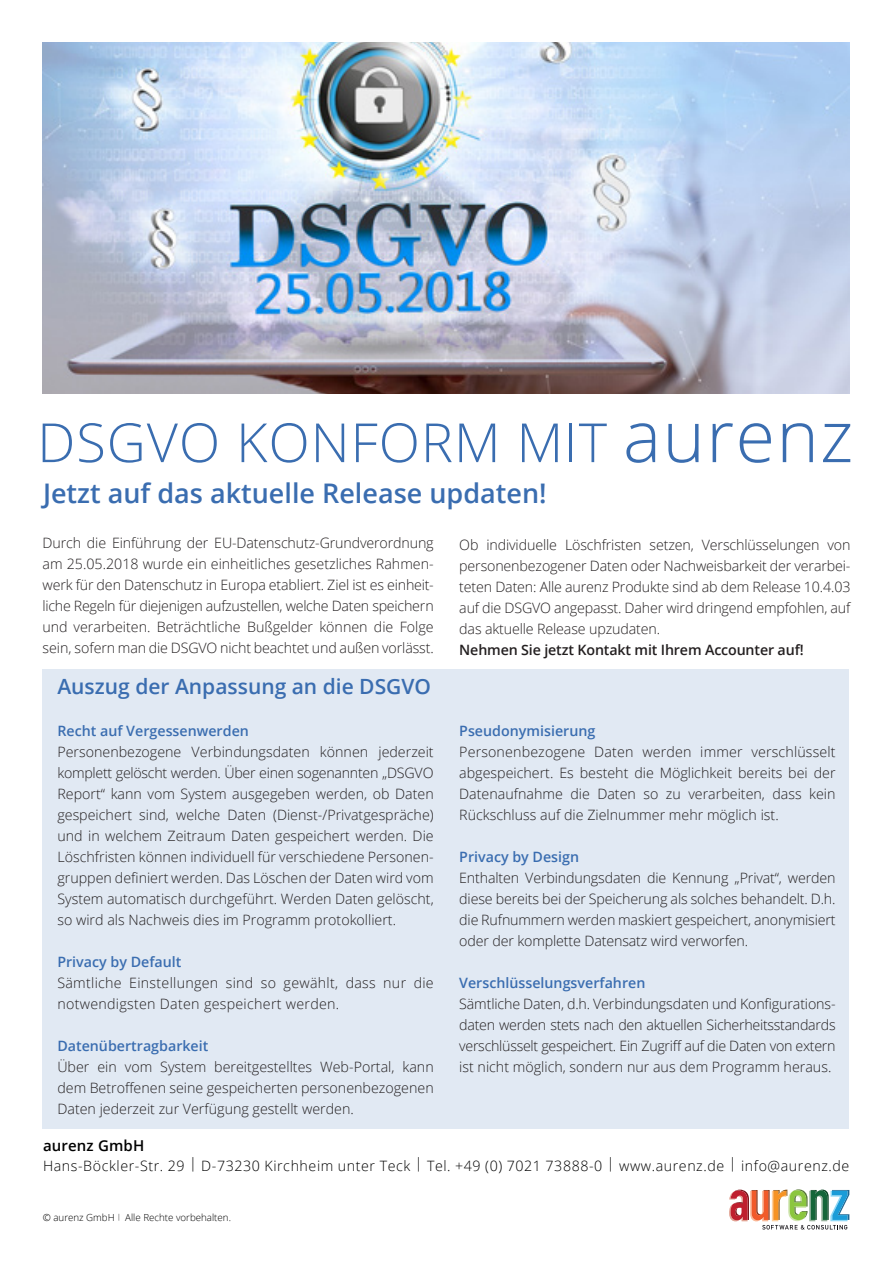
<style>
.page{position:relative;width:893px;height:1263px;background:#fff}
.page>*{position:absolute;margin:0;border:0;box-sizing:border-box;transform-origin:0 0}
.t1{font:300 54px "Open Sans";letter-spacing:.02em;color:#3a6db0}
.t2{font:600 27px "Open Sans";color:#3a6db0}
.t3{font:600 21px "Open Sans";color:#3a6db0}
.t4{font:600 15px "Open Sans";letter-spacing:.01em;color:#000}
.t5{font:300 14.25px/21px "Open Sans";color:#231f20;text-align:justify}
.t6{font:600 14.25px "Open Sans";color:#3a6db0}
.t7{font:300 14.25px "Open Sans";letter-spacing:.04em;color:#000}
.t8{font:300 14.25px/21px "Open Sans";letter-spacing:.02em;color:#231f20}
.t9{font:600 14.25px "Open Sans";letter-spacing:-.01em;color:#231f20}
.t10{font:300 9.75px "Open Sans";color:#000}
.s1{font-size:72px}
</style>
<div class="page">
<svg style="left:729px;top:1189px;width:120px;height:41px"></svg>
<img style="left:43px;top:43px;width:807px;height:350px">
<div style="left:43px;top:670px;width:806px;height:459px;background:#e1e9f3"></div>
<p class="t1" style="left:37px;top:405px;width:818px">DSGVO KONFORM MIT <span class="s1">aurenz</span></p>
<p class="t2" style="left:43px;top:475px;width:505px">Jetzt auf das aktuelle Release updaten!</p>
<p class="t5" style="left:43px;top:532px;width:393px">Durch die Einführung der EU-Datenschutz-Grundverordnung am 25.05.2018 wurde ein einheitliches gesetzliches Rahmen&shy;werk für den Datenschutz in Europa etabliert. Ziel ist es einheit&shy;liche Regeln für diejenigen aufzustellen, welche Daten speichern und verarbeiten. Beträchtliche Bußgelder können die Folge sein, sofern man die DSGVO nicht beachtet und außen vorlässt.</p>
<p class="t5" style="left:459px;top:534px;width:393px">Ob individuelle Löschfristen setzen, Verschlüsselungen von personenbezogener Daten oder Nachweisbarkeit der verarbei&shy;teten Daten: Alle aurenz Produkte sind ab dem Release 10.4.03 auf die DSGVO angepasst. Daher wird dringend empfohlen, auf das aktuelle Release upzudaten.</p>
<p class="t9" style="left:459px;top:640px;width:346px">Nehmen Sie jetzt Kontakt mit Ihrem Accounter auf!</p>
<p class="t3" style="left:57px;top:671px;width:375px">Auszug der Anpassung an die DSGVO</p>
<p class="t6" style="left:57px;top:721px;width:193px">Recht auf Vergessenwerden</p>
<p class="t5" style="left:57px;top:740px;width:378px">Personenbezogene Verbindungsdaten können jederzeit komplett gelöscht werden. Über einen sogenannten „DSGVO Report“ kann vom System ausgegeben werden, ob Daten gespeichert sind, welche Daten (Dienst-/Privatgespräche) und in welchem Zeitraum Daten gespeichert werden. Die Löschfristen können individuell für verschiedene Personen&shy;gruppen definiert werden. Das Löschen der Daten wird vom System automatisch durchgeführt. Werden Daten gelöscht, so wird als Nachweis dies im Programm protokolliert.</p>
<p class="t6" style="left:57px;top:952px;width:126px">Privacy by Default</p>
<p class="t8" style="left:57px;top:971px;width:378px">Sämtliche Einstellungen sind so gewählt, dass nur die notwendigsten Daten gespeichert werden.</p>
<p class="t6" style="left:57px;top:1036px;width:153px">Datenübertragbarkeit</p>
<p class="t5" style="left:57px;top:1055px;width:378px">Über ein vom System bereitgestelltes Web-Portal, kann dem Betroffenen seine gespeicherten personenbezogenen Daten jederzeit zur Verfügung gestellt werden.</p>
<p class="t6" style="left:459px;top:721px;width:138px">Pseudonymisierung</p>
<p class="t5" style="left:459px;top:740px;width:378px">Personenbezogene Daten werden immer verschlüsselt abgespeichert. Es besteht die Möglichkeit bereits bei der Datenaufnahme die Daten so zu verarbeiten, dass kein Rückschluss auf die Zielnummer mehr möglich ist.</p>
<p class="t6" style="left:459px;top:847px;width:121px">Privacy by Design</p>
<p class="t5" style="left:459px;top:866px;width:378px">Enthalten Verbindungsdaten die Kennung „Privat“, werden diese bereits bei der Speicherung als solches behandelt. D.h. die Rufnummern werden maskiert gespeichert, anonymisiert oder der komplette Datensatz wird verworfen.</p>
<p class="t6" style="left:459px;top:973px;width:188px">Verschlüsselungsverfahren</p>
<p class="t5" style="left:459px;top:992px;width:378px">Sämtliche Daten, d.h. Verbindungsdaten und Konfigurations&shy;daten werden stets nach den aktuellen Sicherheitsstandards verschlüsselt gespeichert. Ein Zugriff auf die Daten von extern ist nicht möglich, sondern nur aus dem Programm heraus.</p>
<p class="t4" style="left:43px;top:1135px;width:103px">aurenz GmbH</p>
<p class="t7" style="left:43px;top:1156px;width:808px">Hans-Böckler-Str. 29 | D-73230 Kirchheim unter Teck | Tel. +49 (0) 7021 73888-0 | www.aurenz.de | info@aurenz.de</p>
<p class="t10" style="left:43px;top:1211px;width:190px">© aurenz GmbH <sup>|</sup> Alle Rechte vorbehalten.</p>
</div>
